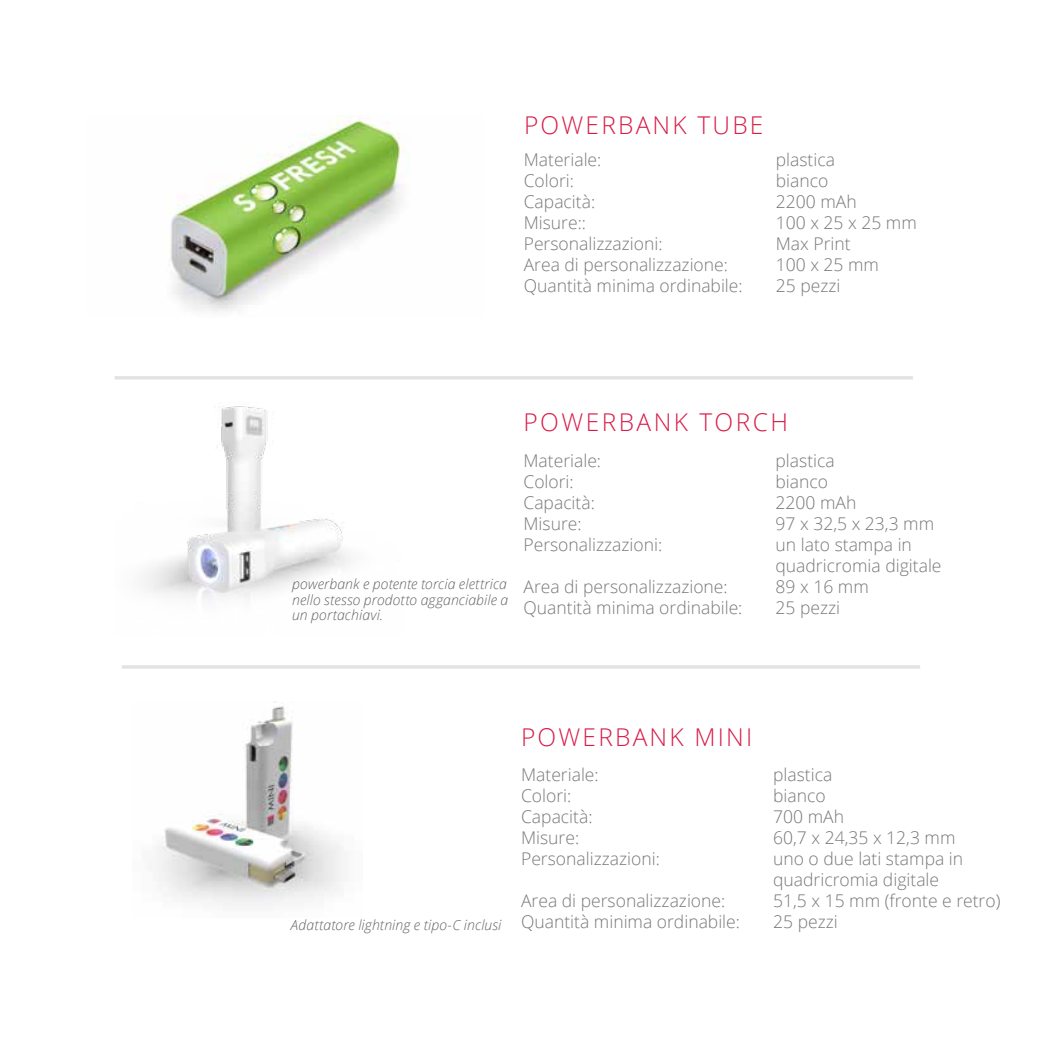
<style>
.page{position:relative;width:1042px;height:1042px;background:#fff}
.page>*{position:absolute;margin:0;border:0;box-sizing:border-box;transform-origin:0 0}
.t1{font:300 24.5px "Open Sans";letter-spacing:.09em;color:#d81c48}
.t2{font:300 17.5px/21px "Open Sans";color:#77787b}
.t3{font:italic 300 14px/15.8px "Open Sans";letter-spacing:.005em;color:#636466;text-align:justify}
</style>
<div class="page">
<img style="left:141px;top:405px;width:209px;height:196px">
<img style="left:157px;top:702px;width:185px;height:204px">
<img style="left:167px;top:117px;width:239px;height:195px">
<hr style="left:122px;top:665px;width:798px;height:4px;background:#e5e6e7">
<hr style="left:115px;top:376px;width:798px;height:3px;background:#6e7276">
<h1 class="t1" style="left:524px;top:108px;width:241px">POWERBANK TUBE</h1>
<p class="t2" style="left:524px;top:149px;width:79px">Materiale:</p>
<p class="t2" style="left:776px;top:149px;width:61px">plastica</p>
<p class="t2" style="left:524px;top:170px;width:52px">Colori:</p>
<p class="t2" style="left:776px;top:170px;width:54px">bianco</p>
<p class="t2" style="left:524px;top:191px;width:73px">Capacità:</p>
<p class="t2" style="left:776px;top:191px;width:82px">2200 mAh</p>
<p class="t2" style="left:524px;top:212px;width:64px">Misure::</p>
<p class="t2" style="left:776px;top:212px;width:143px">100 x 25 x 25 mm</p>
<p class="t2" style="left:524px;top:233px;width:140px">Personalizzazioni:</p>
<p class="t2" style="left:776px;top:233px;width:76px">Max Print</p>
<p class="t2" style="left:524px;top:254px;width:206px">Area di personalizzazione:</p>
<p class="t2" style="left:776px;top:254px;width:105px">100 x 25 mm</p>
<p class="t2" style="left:524px;top:275px;width:220px">Quantità minima ordinabile:</p>
<p class="t2" style="left:776px;top:275px;width:66px">25 pezzi</p>
<p class="t3" style="left:292px;top:575px;width:218px">powerbank e potente torcia elettrica nello stesso prodotto agganciabile a un portachiavi.</p>
<h1 class="t1" style="left:523px;top:405px;width:266px">POWERBANK TORCH</h1>
<p class="t2" style="left:523px;top:450px;width:79px">Materiale:</p>
<p class="t2" style="left:775px;top:450px;width:61px">plastica</p>
<p class="t2" style="left:523px;top:471px;width:52px">Colori:</p>
<p class="t2" style="left:775px;top:471px;width:54px">bianco</p>
<p class="t2" style="left:523px;top:492px;width:73px">Capacità:</p>
<p class="t2" style="left:775px;top:492px;width:82px">2200 mAh</p>
<p class="t2" style="left:523px;top:513px;width:60px">Misure:</p>
<p class="t2" style="left:775px;top:513px;width:160px">97 x 32,5 x 23,3 mm</p>
<p class="t2" style="left:523px;top:534px;width:140px">Personalizzazioni:</p>
<p class="t2" style="left:775px;top:534px;width:167px">un lato stampa in quadricromia digitale</p>
<p class="t2" style="left:523px;top:576px;width:206px">Area di personalizzazione:</p>
<p class="t2" style="left:775px;top:576px;width:95px">89 x 16 mm</p>
<p class="t2" style="left:523px;top:597px;width:220px">Quantità minima ordinabile:</p>
<p class="t2" style="left:775px;top:597px;width:66px">25 pezzi</p>
<p class="t3" style="left:291px;top:916px;width:212px">Adattatore lightning e tipo-C inclusi</p>
<h1 class="t1" style="left:521px;top:720px;width:233px">POWERBANK MINI</h1>
<p class="t2" style="left:521px;top:764px;width:79px">Materiale:</p>
<p class="t2" style="left:773px;top:764px;width:61px">plastica</p>
<p class="t2" style="left:521px;top:785px;width:52px">Colori:</p>
<p class="t2" style="left:773px;top:785px;width:54px">bianco</p>
<p class="t2" style="left:521px;top:806px;width:73px">Capacità:</p>
<p class="t2" style="left:773px;top:806px;width:72px">700 mAh</p>
<p class="t2" style="left:521px;top:827px;width:60px">Misure:</p>
<p class="t2" style="left:773px;top:827px;width:184px">60,7 x 24,35 x 12,3 mm</p>
<p class="t2" style="left:521px;top:848px;width:140px">Personalizzazioni:</p>
<p class="t2" style="left:773px;top:848px;width:192px">uno o due lati stampa in quadricromia digitale</p>
<p class="t2" style="left:521px;top:890px;width:206px">Area di personalizzazione:</p>
<p class="t2" style="left:773px;top:890px;width:229px">51,5 x 15 mm (fronte e retro)</p>
<p class="t2" style="left:521px;top:911px;width:220px">Quantità minima ordinabile:</p>
<p class="t2" style="left:773px;top:911px;width:66px">25 pezzi</p>
</div>
